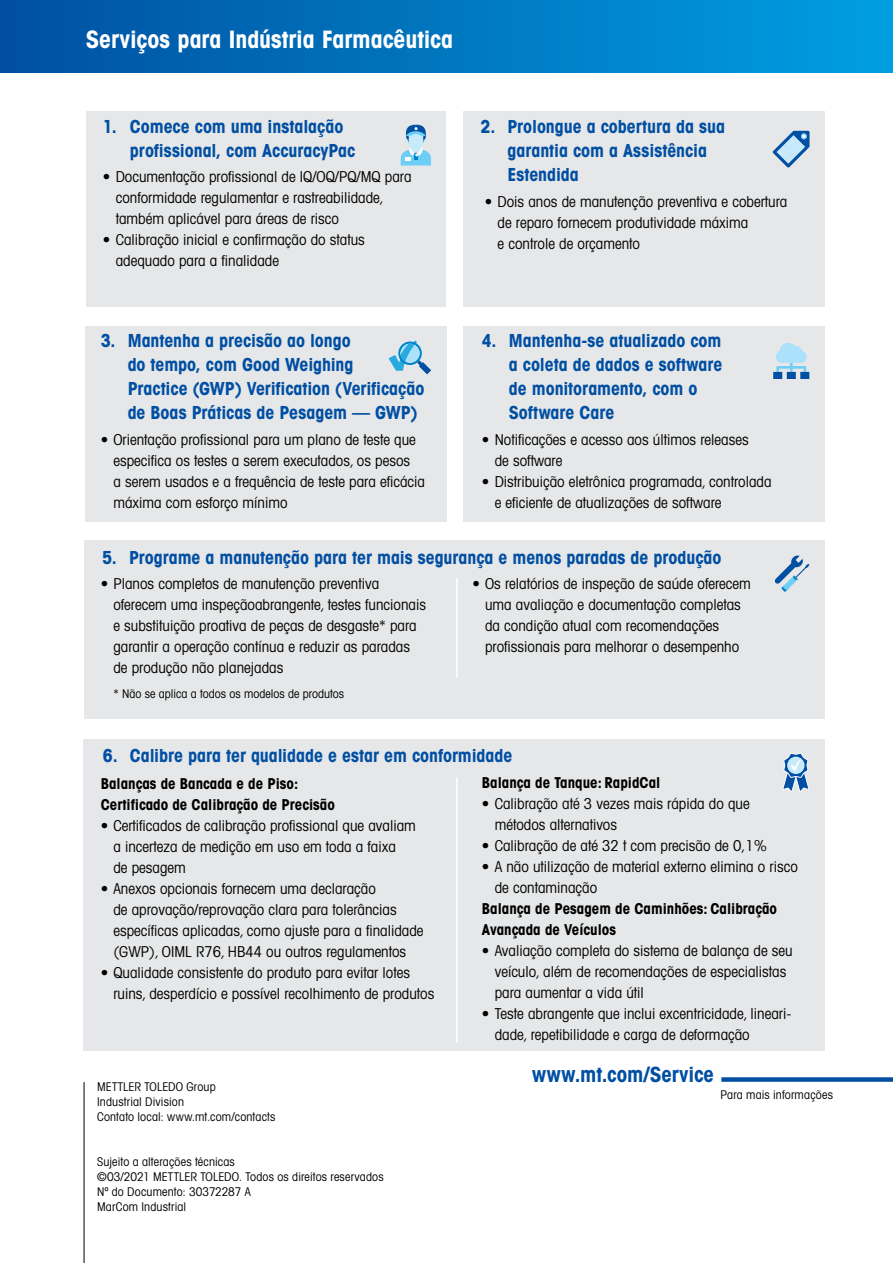
<style>
.page{position:relative;width:893px;height:1263px;background:#fff}
.page>*{position:absolute;margin:0;border:0;box-sizing:border-box;transform-origin:0 0}
.t1{font:24px "Avant Gardefor MT Bd";letter-spacing:-.005em;color:#fff}
.t2{font:21px "Avant Gardefor MT Bd";color:#004fa3}
.t3{font:18px/24px "Avant Gardefor MT Bd";letter-spacing:-.005em;color:#004fa3}
.t4{font:15px/21px "Avant Gardefor MT Bk";color:#000}
.t5{font:15px/21px "Avant Gardefor MT Bd";color:#000}
.t6{font:12px/15px "Avant Gardefor MT Bk";letter-spacing:.01em;color:#000}
</style>
<div class="page">
<div style="left:0;top:0;width:893px;height:72px;background:linear-gradient(to right,#004fa1,#009fe1)"></div>
<div style="left:721px;top:1077px;width:172px;height:5px;background:#004fa3"></div>
<hr style="left:84px;top:1082px;width:1px;height:181px;background:#000">
<div style="left:85px;top:326px;width:361px;height:196px;background:#e6e7e8"></div>
<div style="left:84px;top:540px;width:362px;height:179px;background:#e6e7e8"></div>
<div style="left:84px;top:739px;width:362px;height:311px;background:#e6e7e8"></div>
<div style="left:440px;top:540px;width:385px;height:179px;background:#e6e7e8"></div>
<div style="left:446px;top:739px;width:379px;height:311px;background:#e6e7e8"></div>
<div style="left:463px;top:326px;width:362px;height:196px;background:#e6e7e8"></div>
<hr style="left:456px;top:578px;width:2px;height:99px;background:#fff">
<hr style="left:456px;top:777px;width:2px;height:266px;background:#fff">
<div style="left:463px;top:112px;width:362px;height:195px;background:#e6e7e8"></div>
<div style="left:86px;top:112px;width:360px;height:195px;background:#e6e7e8"></div>
<svg style="left:401px;top:125px;width:30px;height:40px"></svg>
<svg style="left:773px;top:131px;width:36px;height:36px"></svg>
<svg style="left:388px;top:340px;width:43px;height:34px"></svg>
<svg style="left:773px;top:343px;width:36px;height:36px"></svg>
<svg style="left:775px;top:555px;width:34px;height:36px"></svg>
<svg style="left:782px;top:753px;width:28px;height:40px"></svg>
<h1 class="t1" style="left:86px;top:24px;width:369px">Serviços para Indústria Farmacêutica</h1>
<p class="t3" style="left:130px;top:114px;width:227px;text-indent:-27px">1. Comece com uma instalação profissional, com AccuracyPac</p>
<p class="t4" style="left:116px;top:166px;width:297px;text-indent:-13px">• Documentação profissional de IQ/OQ/PQ/MQ para conformidade regulamentar e rastreabilidade, também aplicável para áreas de risco</p>
<p class="t4" style="left:116px;top:229px;width:251px;text-indent:-13px">• Calibração inicial e confirmação do status adequado para a finalidade</p>
<p class="t3" style="left:507px;top:115px;width:219px;text-indent:-27px">2. Prolongue a cobertura da sua garantia com a Assistência<br>Estendida</p>
<p class="t4" style="left:497px;top:190px;width:291px;text-indent:-13px">• Dois anos de manutenção preventiva e cobertura de reparo fornecem produtividade máxima<br>e controle de orçamento</p>
<p class="t3" style="left:128px;top:328px;width:298px;text-indent:-27px">3. Mantenha a precisão ao longo<br>do tempo, com Good Weighing<br>Practice (GWP) Verification (Verificação de Boas Práticas de Pesagem — GWP)</p>
<p class="t4" style="left:113px;top:428px;width:313px;text-indent:-13px">• Orientação profissional para um plano de teste que especifica os testes a serem executados, os pesos<br>a serem usados e a frequência de teste para eficácia máxima com esforço mínimo</p>
<p class="t3" style="left:509px;top:328px;width:215px;text-indent:-27px">4. Mantenha-se atualizado com a coleta de dados e software de monitoramento, com o<br>Software Care</p>
<p class="t4" style="left:495px;top:428px;width:256px;text-indent:-13px">• Notificações e acesso aos últimos releases de software</p>
<p class="t4" style="left:495px;top:470px;width:278px;text-indent:-13px">• Distribuição eletrônica programada, controlada e eficiente de atualizações de software</p>
<p class="t3" style="left:102px;top:545px;width:621px">5. Programe a manutenção para ter mais segurança e menos paradas de produção</p>
<p class="t4" style="left:113px;top:573px;width:314px;text-indent:-13px">• Planos completos de manutenção preventiva oferecem uma inspeçãoabrangente, testes funcionais e substituição proativa de peças de desgaste* para garantir a operação contínua e reduzir as paradas de produção não planejadas</p>
<p class="t6" style="left:114px;top:686px;width:232px">* Não se aplica a todos os modelos de produtos</p>
<p class="t4" style="left:485px;top:573px;width:267px;text-indent:-13px">• Os relatórios de inspeção de saúde oferecem uma avaliação e documentação completas da condição atual com recomendações profissionais para melhorar o desempenho</p>
<p class="t3" style="left:103px;top:743px;width:411px">6. Calibre para ter qualidade e estar em conformidade</p>
<p class="t5" style="left:101px;top:773px;width:236px">Balanças de Bancada e de Piso:<br>Certificado de Calibração de Precisão</p>
<p class="t4" style="left:113px;top:815px;width:304px;text-indent:-13px">• Certificados de calibração profissional que avaliam a incerteza de medição em uso em toda a faixa<br>de pesagem</p>
<p class="t4" style="left:113px;top:878px;width:312px;text-indent:-13px">• Anexos opcionais fornecem uma declaração<br>de aprovação/reprovação clara para tolerâncias específicas aplicadas, como ajuste para a finalidade (GWP), OIML R76, HB44 ou outros regulamentos</p>
<p class="t4" style="left:113px;top:962px;width:322px;text-indent:-13px">• Qualidade consistente do produto para evitar lotes ruins, desperdício e possível recolhimento de produtos</p>
<p class="t6" style="left:97px;top:1079px;width:180px">METTLER TOLEDO Group<br>Industrial Division<br>Contato local: www.mt.com/contacts</p>
<p class="t6" style="left:97px;top:1154px;width:288px">Sujeito a alterações técnicas<br>©03/2021 METTLER TOLEDO. Todos os direitos reservados Nº do Documento: 30372287 A<br>MarCom Industrial</p>
<p class="t5" style="left:482px;top:772px;width:180px">Balança de Tanque: RapidCal</p>
<p class="t4" style="left:495px;top:793px;width:256px;text-indent:-13px">• Calibração até 3 vezes mais rápida do que métodos alternativos</p>
<p class="t4" style="left:482px;top:835px;width:287px">• Calibração de até 32 t com precisão de 0,1%</p>
<p class="t4" style="left:495px;top:856px;width:305px;text-indent:-13px">• A não utilização de material externo elimina o risco de contaminação</p>
<p class="t5" style="left:482px;top:898px;width:297px">Balança de Pesagem de Caminhões: Calibração<br>Avançada de Veículos</p>
<p class="t4" style="left:495px;top:940px;width:299px;text-indent:-13px">• Avaliação completa do sistema de balança de seu veículo, além de recomendações de especialistas para aumentar a vida útil</p>
<p class="t4" style="left:495px;top:1003px;width:298px;text-indent:-13px">• Teste abrangente que inclui excentricidade, lineari&shy;dade, repetibilidade e carga de deformação</p>
<h2 class="t2" style="left:532px;top:1061px;width:183px">www.mt.com/Service</h2>
<p class="t6" style="left:721px;top:1087px;width:114px">Para mais informações</p>
</div>
